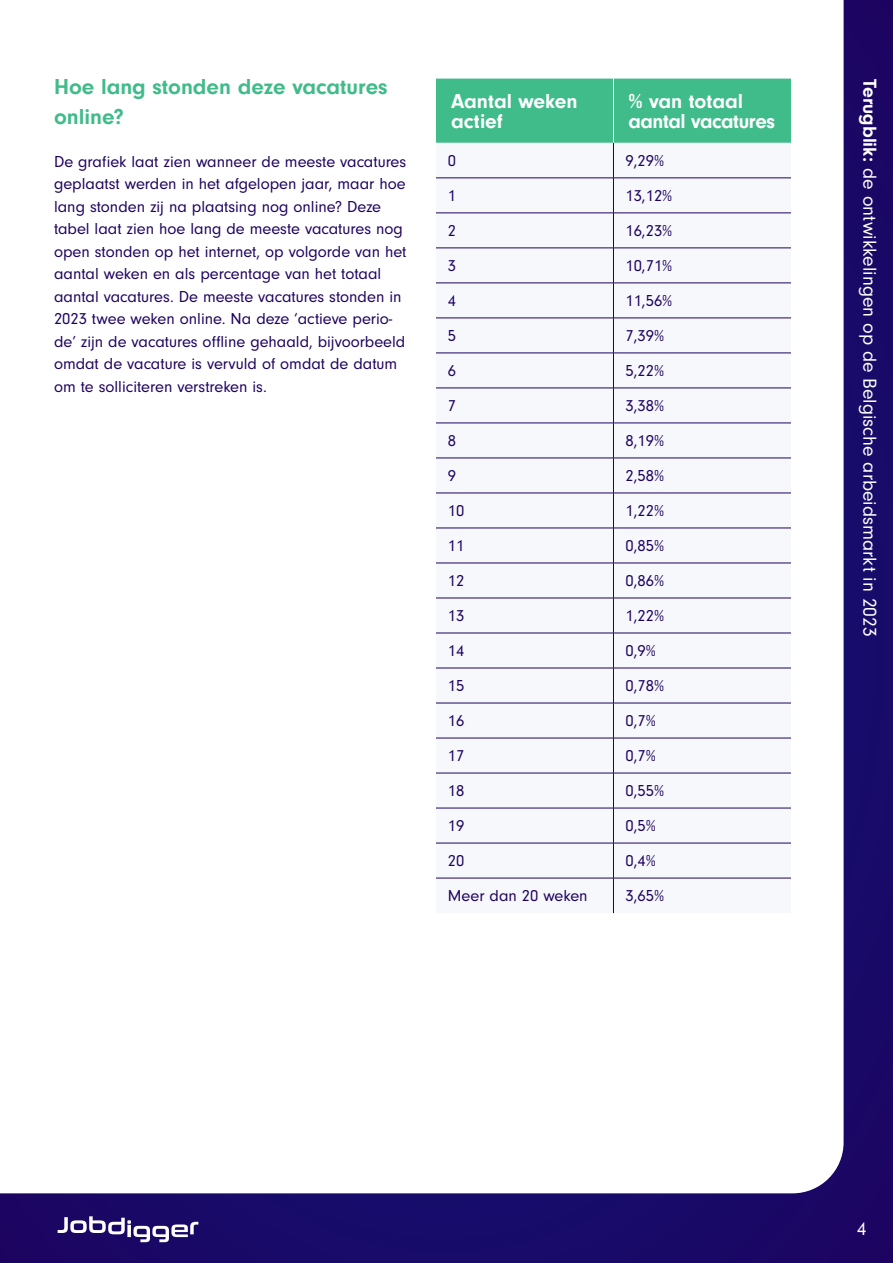
<style>
.page{position:relative;width:893px;height:1263px;background:#180a68}
.page>*{position:absolute;margin:0;border:0;box-sizing:border-box;transform-origin:0 0}
.t1{font:700 22.5px/30px "Neuzeit Gro";color:#40bc8a}
.t2{font:700 21px/20.2px "Neuzeit Gro";letter-spacing:-.005em;color:#fff}
.t3{font:19.5px "Neuzeit Gro";color:#fff}
.t4{font:16.5px/22.5px "Neuzeit Gro";color:#1e025f}
.s1{font-weight:700}
</style>
<div class="page">
<div style="left:0;top:0;width:844px;height:1193px;background:#fff"></div>
<svg style="left:58px;top:1216px;width:140px;height:26px"></svg>
<div style="left:436px;top:79px;width:355px;height:64px;background:#40bc8a"></div>
<div style="left:436px;top:143px;width:355px;height:770px;background:#f6f8fc"></div>
<hr style="left:613px;top:79px;width:1px;height:64px;background:#fff">
<hr style="left:613px;top:143px;width:1px;height:35px;background:#1e025f">
<hr style="left:436px;top:178px;width:177px;height:1px;background:#1e025f">
<hr style="left:613px;top:178px;width:178px;height:1px;background:#1e025f">
<hr style="left:613px;top:178px;width:1px;height:35px;background:#1e025f">
<hr style="left:436px;top:213px;width:177px;height:1px;background:#1e025f">
<hr style="left:613px;top:213px;width:178px;height:1px;background:#1e025f">
<hr style="left:613px;top:213px;width:1px;height:35px;background:#1e025f">
<hr style="left:436px;top:248px;width:177px;height:1px;background:#1e025f">
<hr style="left:613px;top:248px;width:178px;height:1px;background:#1e025f">
<hr style="left:613px;top:248px;width:1px;height:35px;background:#1e025f">
<hr style="left:436px;top:283px;width:177px;height:1px;background:#1e025f">
<hr style="left:613px;top:283px;width:178px;height:1px;background:#1e025f">
<hr style="left:613px;top:283px;width:1px;height:35px;background:#1e025f">
<hr style="left:436px;top:318px;width:177px;height:1px;background:#1e025f">
<hr style="left:613px;top:318px;width:178px;height:1px;background:#1e025f">
<hr style="left:613px;top:318px;width:1px;height:35px;background:#1e025f">
<hr style="left:436px;top:353px;width:177px;height:1px;background:#1e025f">
<hr style="left:613px;top:353px;width:178px;height:1px;background:#1e025f">
<hr style="left:613px;top:353px;width:1px;height:35px;background:#1e025f">
<hr style="left:436px;top:388px;width:177px;height:1px;background:#1e025f">
<hr style="left:613px;top:388px;width:178px;height:1px;background:#1e025f">
<hr style="left:613px;top:388px;width:1px;height:35px;background:#1e025f">
<hr style="left:436px;top:423px;width:177px;height:1px;background:#1e025f">
<hr style="left:613px;top:423px;width:178px;height:1px;background:#1e025f">
<hr style="left:613px;top:423px;width:1px;height:35px;background:#1e025f">
<hr style="left:436px;top:458px;width:177px;height:1px;background:#1e025f">
<hr style="left:613px;top:458px;width:178px;height:1px;background:#1e025f">
<hr style="left:613px;top:458px;width:1px;height:35px;background:#1e025f">
<hr style="left:436px;top:493px;width:177px;height:1px;background:#1e025f">
<hr style="left:613px;top:493px;width:178px;height:1px;background:#1e025f">
<hr style="left:613px;top:493px;width:1px;height:35px;background:#1e025f">
<hr style="left:436px;top:528px;width:177px;height:1px;background:#1e025f">
<hr style="left:613px;top:528px;width:178px;height:1px;background:#1e025f">
<hr style="left:613px;top:528px;width:1px;height:35px;background:#1e025f">
<hr style="left:436px;top:563px;width:177px;height:1px;background:#1e025f">
<hr style="left:613px;top:563px;width:178px;height:1px;background:#1e025f">
<hr style="left:613px;top:563px;width:1px;height:35px;background:#1e025f">
<hr style="left:436px;top:598px;width:177px;height:1px;background:#1e025f">
<hr style="left:613px;top:598px;width:178px;height:1px;background:#1e025f">
<hr style="left:613px;top:598px;width:1px;height:35px;background:#1e025f">
<hr style="left:436px;top:633px;width:177px;height:1px;background:#1e025f">
<hr style="left:613px;top:633px;width:178px;height:1px;background:#1e025f">
<hr style="left:613px;top:633px;width:1px;height:35px;background:#1e025f">
<hr style="left:436px;top:668px;width:177px;height:1px;background:#1e025f">
<hr style="left:613px;top:668px;width:178px;height:1px;background:#1e025f">
<hr style="left:613px;top:668px;width:1px;height:35px;background:#1e025f">
<hr style="left:436px;top:703px;width:177px;height:1px;background:#1e025f">
<hr style="left:613px;top:703px;width:178px;height:1px;background:#1e025f">
<hr style="left:613px;top:703px;width:1px;height:35px;background:#1e025f">
<hr style="left:436px;top:738px;width:177px;height:1px;background:#1e025f">
<hr style="left:613px;top:738px;width:178px;height:1px;background:#1e025f">
<hr style="left:613px;top:738px;width:1px;height:35px;background:#1e025f">
<hr style="left:436px;top:773px;width:177px;height:1px;background:#1e025f">
<hr style="left:613px;top:773px;width:178px;height:1px;background:#1e025f">
<hr style="left:613px;top:773px;width:1px;height:35px;background:#1e025f">
<hr style="left:436px;top:808px;width:177px;height:1px;background:#1e025f">
<hr style="left:613px;top:808px;width:178px;height:1px;background:#1e025f">
<hr style="left:613px;top:808px;width:1px;height:35px;background:#1e025f">
<hr style="left:436px;top:843px;width:177px;height:1px;background:#1e025f">
<hr style="left:613px;top:843px;width:178px;height:1px;background:#1e025f">
<hr style="left:613px;top:843px;width:1px;height:35px;background:#1e025f">
<hr style="left:613px;top:878px;width:1px;height:35px;background:#1e025f">
<hr style="left:436px;top:878px;width:177px;height:1px;background:#1e025f">
<hr style="left:613px;top:878px;width:178px;height:1px;background:#1e025f">
<h1 class="t1" style="left:54px;top:71px;width:335px">Hoe lang stonden deze vacatures online?</h1>
<p class="t4" style="left:54px;top:150px;width:354px">De grafiek laat zien wanneer de meeste vacatures geplaatst werden in het afgelopen jaar, maar hoe lang stonden zij na plaatsing nog online? Deze tabel laat zien hoe lang de meeste vacatures nog open stonden op het internet, op volgorde van het aantal weken en als percentage van het totaal aantal vacatures. De meeste vacatures stonden in 2023 twee weken online. Na deze ‘actieve perio&shy;de’ zijn de vacatures offline gehaald, bijvoorbeeld omdat de vacature is vervuld of omdat de datum om te solliciteren verstreken is.</p>
<p class="t2" style="left:451px;top:91px;width:128px">Aantal weken actief</p>
<p class="t2" style="left:628px;top:91px;width:148px">% van totaal aantal vacatures</p>
<p class="t4" style="left:448px;top:149px;width:10px">0</p>
<p class="t4" style="left:625px;top:149px;width:40px">9,29%</p>
<p class="t4" style="left:448px;top:185px;width:10px">1</p>
<p class="t4" style="left:625px;top:185px;width:48px">13,12%</p>
<p class="t4" style="left:448px;top:220px;width:10px">2</p>
<p class="t4" style="left:625px;top:220px;width:48px">16,23%</p>
<p class="t4" style="left:448px;top:255px;width:10px">3</p>
<p class="t4" style="left:625px;top:255px;width:48px">10,71%</p>
<p class="t4" style="left:448px;top:290px;width:10px">4</p>
<p class="t4" style="left:625px;top:290px;width:48px">11,56%</p>
<p class="t4" style="left:448px;top:325px;width:10px">5</p>
<p class="t4" style="left:625px;top:325px;width:40px">7,39%</p>
<p class="t4" style="left:448px;top:360px;width:10px">6</p>
<p class="t4" style="left:625px;top:360px;width:40px">5,22%</p>
<p class="t4" style="left:448px;top:395px;width:10px">7</p>
<p class="t4" style="left:625px;top:395px;width:40px">3,38%</p>
<p class="t4" style="left:448px;top:430px;width:10px">8</p>
<p class="t4" style="left:625px;top:430px;width:40px">8,19%</p>
<p class="t4" style="left:448px;top:465px;width:10px">9</p>
<p class="t4" style="left:625px;top:465px;width:40px">2,58%</p>
<p class="t4" style="left:448px;top:500px;width:18px">10</p>
<p class="t4" style="left:625px;top:500px;width:40px">1,22%</p>
<p class="t4" style="left:448px;top:535px;width:18px">11</p>
<p class="t4" style="left:625px;top:535px;width:40px">0,85%</p>
<p class="t4" style="left:448px;top:570px;width:18px">12</p>
<p class="t4" style="left:625px;top:570px;width:40px">0,86%</p>
<p class="t4" style="left:448px;top:605px;width:18px">13</p>
<p class="t4" style="left:625px;top:605px;width:40px">1,22%</p>
<p class="t4" style="left:448px;top:640px;width:18px">14</p>
<p class="t4" style="left:625px;top:640px;width:32px">0,9%</p>
<p class="t4" style="left:448px;top:675px;width:18px">15</p>
<p class="t4" style="left:625px;top:675px;width:40px">0,78%</p>
<p class="t4" style="left:448px;top:710px;width:18px">16</p>
<p class="t4" style="left:625px;top:710px;width:32px">0,7%</p>
<p class="t4" style="left:448px;top:745px;width:18px">17</p>
<p class="t4" style="left:625px;top:745px;width:32px">0,7%</p>
<p class="t4" style="left:448px;top:780px;width:18px">18</p>
<p class="t4" style="left:625px;top:780px;width:40px">0,55%</p>
<p class="t4" style="left:448px;top:815px;width:18px">19</p>
<p class="t4" style="left:625px;top:815px;width:32px">0,5%</p>
<p class="t4" style="left:448px;top:850px;width:18px">20</p>
<p class="t4" style="left:625px;top:850px;width:32px">0,4%</p>
<p class="t4" style="left:448px;top:885px;width:141px">Meer dan 20 weken</p>
<p class="t4" style="left:625px;top:885px;width:40px">3,65%</p>
<p class="t3" style="left:880px;top:79px;width:560px;rotate:90deg"><span class="s1">Terugblik:</span> de ontwikkelingen op de Belgische arbeidsmarkt in 2023</p>
<p class="t3" style="left:857px;top:1218px;width:11px">4</p>
</div>
